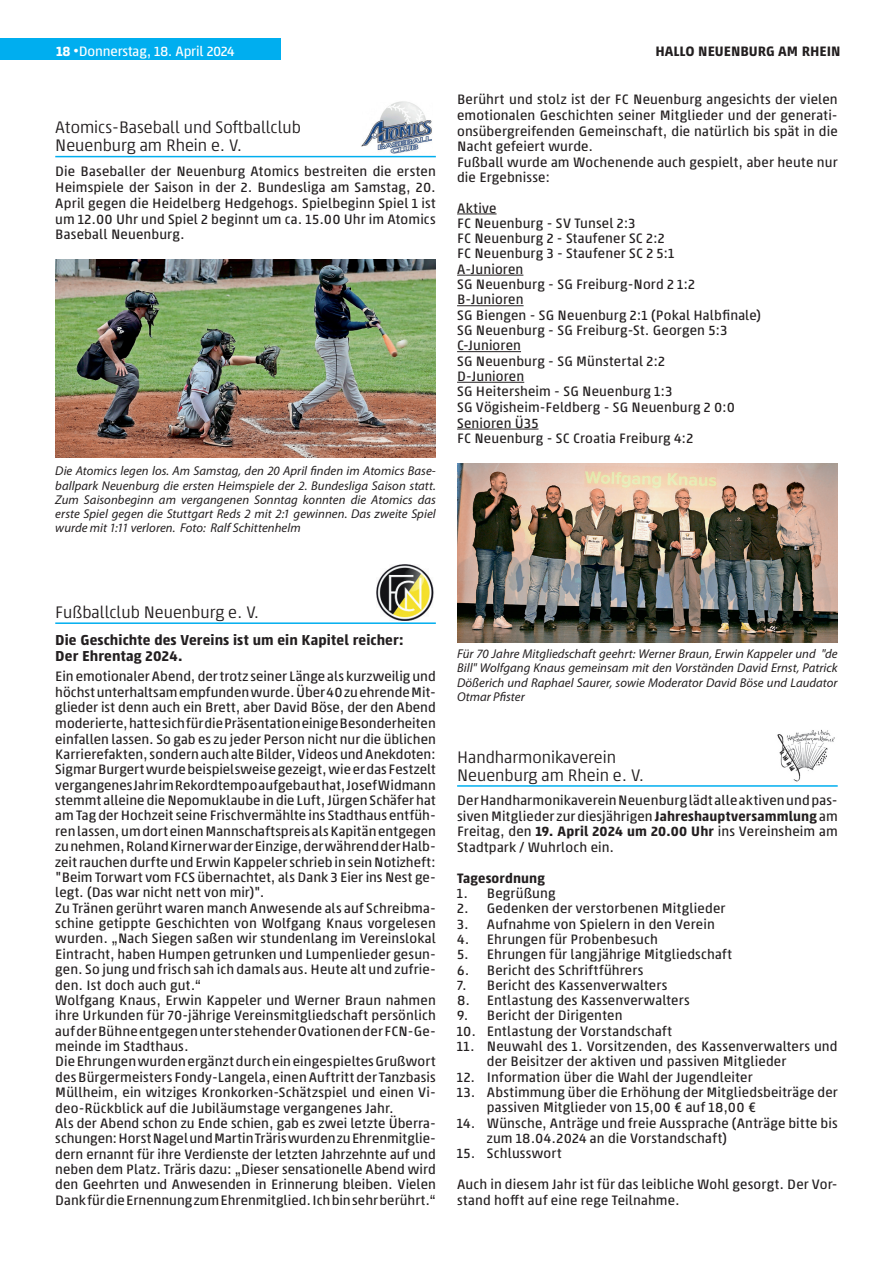
<style>
.page{position:relative;width:893px;height:1263px;background:#fff}
.page>*{position:absolute;margin:0;border:0;box-sizing:border-box;transform-origin:0 0}
.t1{font:16.5px/18px "Paradroid";color:#231f20}
.t2{font:700 14.25px/15.8px "Paradroid";letter-spacing:.01em;color:#231f20}
.Grundtext{font:13.5px/15.5px "Paradroid";letter-spacing:.01em;color:#231f20;text-align:justify}
.Grundtext-2{font:700 13.5px "Paradroid";color:#231f20}
.t3{font:13.5px "Paradroid";letter-spacing:-.01em;color:#fff}
.Bildunterschrift{font:italic 12.75px/14.2px "Myriad Pro";letter-spacing:.005em;color:#231f20;text-align:justify}
.s1{font-weight:700}
.s2{font-family:"Arial";font-size:15px}
</style>
<div class="page">
<div style="left:0;top:38px;width:281px;height:22px;background:#00aeef"></div>
<hr style="left:55px;top:156px;width:381px;height:1px;background:#00aeef">
<img style="left:361px;top:101px;width:71px;height:53px">
<img style="left:55px;top:259px;width:381px;height:199px">
<hr style="left:55px;top:622px;width:381px;height:2px;background:#00aeef">
<img style="left:377px;top:564px;width:57px;height:57px">
<hr style="left:457px;top:214px;width:40px;height:1px;background:#231f20">
<hr style="left:457px;top:275px;width:66px;height:1px;background:#231f20">
<hr style="left:457px;top:305px;width:67px;height:1px;background:#231f20">
<hr style="left:457px;top:351px;width:64px;height:1px;background:#231f20">
<hr style="left:457px;top:382px;width:67px;height:1px;background:#231f20">
<hr style="left:457px;top:429px;width:81px;height:1px;background:#231f20">
<img style="left:457px;top:463px;width:381px;height:179px">
<hr style="left:457px;top:785px;width:381px;height:2px;background:#00aeef">
<img style="left:777px;top:729px;width:58px;height:53px">
<p class="t3" style="left:56px;top:39px;width:180px"><span class="s1">18</span> <span class="s2">•</span>Donnerstag, 18. April 2024</p>
<p class="Grundtext-2" style="left:655px;top:40px;width:187px">HALLO NEUENBURG AM RHEIN</p>
<p class="t1" style="left:55px;top:117px;width:247px">Atomics-Baseball und Softballclub<br>Neuenburg am Rhein e. V.</p>
<p class="Grundtext" style="left:55px;top:162px;width:382px">Die Baseballer der Neuenburg Atomics bestreiten die ersten Heimspiele der Saison in der 2. Bundesliga am Samstag, 20.<br>April gegen die Heidelberg Hedgehogs. Spielbeginn Spiel 1 ist um 12.00 Uhr und Spiel 2 beginnt um ca. 15.00 Uhr im Atomics Baseball Neuenburg.</p>
<p class="Bildunterschrift" style="left:55px;top:464px;width:382px">Die Atomics legen los. Am Samstag, den 20 April finden im Atomics Base&shy;ballpark Neuenburg die ersten Heimspiele der 2. Bundesliga Saison statt.<br>Zum Saisonbeginn am vergangenen Sonntag konnten die Atomics das erste Spiel gegen die Stuttgart Reds 2 mit 2:1 gewinnen. Das zweite Spiel wurde mit 1:11 verloren. Foto: Ralf Schittenhelm</p>
<p class="Grundtext" style="left:457px;top:90px;width:382px">Berührt und stolz ist der FC Neuenburg angesichts der vielen emotionalen Geschichten seiner Mitglieder und der generati&shy;onsübergreifenden Gemeinschaft, die natürlich bis spät in die Nacht gefeiert wurde.</p>
<p class="Grundtext" style="left:457px;top:153px;width:382px">Fußball wurde am Wochenende auch gespielt, aber heute nur die Ergebnisse:</p>
<p class="Grundtext" style="left:457px;top:199px;width:41px">Aktive</p>
<p class="Grundtext" style="left:457px;top:214px;width:180px">FC Neuenburg - SV Tunsel 2:3</p>
<p class="Grundtext" style="left:457px;top:229px;width:209px">FC Neuenburg 2 - Staufener SC 2:2</p>
<p class="Grundtext" style="left:457px;top:245px;width:219px">FC Neuenburg 3 - Staufener SC 2 5:1</p>
<p class="Grundtext" style="left:457px;top:260px;width:68px">A-Junioren</p>
<p class="Grundtext" style="left:457px;top:275px;width:240px">SG Neuenburg - SG Freiburg-Nord 2 1:2</p>
<p class="Grundtext" style="left:457px;top:290px;width:68px">B-Junioren</p>
<p class="Grundtext" style="left:457px;top:306px;width:306px">SG Biengen - SG Neuenburg 2:1 (Pokal Halbfinale)</p>
<p class="Grundtext" style="left:457px;top:321px;width:272px">SG Neuenburg - SG Freiburg-St. Georgen 5:3</p>
<p class="Grundtext" style="left:457px;top:336px;width:65px">C-Junioren</p>
<p class="Grundtext" style="left:457px;top:352px;width:209px">SG Neuenburg - SG Münstertal 2:2</p>
<p class="Grundtext" style="left:457px;top:367px;width:69px">D-Junioren</p>
<p class="Grundtext" style="left:457px;top:382px;width:217px">SG Heitersheim - SG Neuenburg 1:3</p>
<p class="Grundtext" style="left:457px;top:398px;width:279px">SG Vögisheim-Feldberg - SG Neuenburg 2 0:0</p>
<p class="Grundtext" style="left:457px;top:414px;width:83px">Senioren Ü35</p>
<p class="Grundtext" style="left:457px;top:430px;width:238px">FC Neuenburg - SC Croatia Freiburg 4:2</p>
<p class="t1" style="left:55px;top:601px;width:206px">Fußballclub Neuenburg e. V.</p>
<p class="t2" style="left:55px;top:631px;width:350px">Die Geschichte des Vereins ist um ein Kapitel reicher:<br>Der Ehrentag 2024.</p>
<p class="Grundtext" style="left:55px;top:667px;width:382px">Ein emotionaler Abend, der trotz seiner Länge als kurzweilig und höchst unterhaltsam empfunden wurde. Über 40 zu ehrende Mit&shy;glieder ist denn auch ein Brett, aber David Böse, der den Abend moderierte, hatte sich für die Präsentation einige Besonderheiten einfallen lassen. So gab es zu jeder Person nicht nur die üblichen Karrierefakten, sondern auch alte Bilder, Videos und Anekdoten:<br>Sigmar Burgert wurde beispielsweise gezeigt, wie er das Festzelt vergangenes Jahr im Rekordtempo aufgebaut hat, Josef Widmann stemmt alleine die Nepomuklaube in die Luft, Jürgen Schäfer hat am Tag der Hochzeit seine Frischvermählte ins Stadthaus entfüh&shy;ren lassen, um dort einen Mannschaftspreis als Kapitän entgegen zu nehmen, Roland Kirner war der Einzige, der während der Halb&shy;zeit rauchen durfte und Erwin Kappeler schrieb in sein Notizheft: "Beim Torwart vom FCS übernachtet, als Dank 3 Eier ins Nest ge&shy;legt. (Das war nicht nett von mir)".</p>
<p class="Grundtext" style="left:55px;top:899px;width:382px">Zu Tränen gerührt waren manch Anwesende als auf Schreibma&shy;schine getippte Geschichten von Wolfgang Knaus vorgelesen wurden. „Nach Siegen saßen wir stundenlang im Vereinslokal Eintracht, haben Humpen getrunken und Lumpenlieder gesun&shy;gen. So jung und frisch sah ich damals aus. Heute alt und zufrie&shy;den. Ist doch auch gut.“</p>
<p class="Grundtext" style="left:55px;top:991px;width:382px">Wolfgang Knaus, Erwin Kappeler und Werner Braun nahmen ihre Urkunden für 70-jährige Vereinsmitgliedschaft persönlich auf der Bühne entgegen unter stehender Ovationen der FCN-Ge&shy;meinde im Stadthaus.</p>
<p class="Grundtext" style="left:55px;top:1052px;width:382px">Die Ehrungen wurden ergänzt durch ein eingespieltes Grußwort des Bürgermeisters Fondy-Langela, einen Auftritt der Tanzbasis Müllheim, ein witziges Kronkorken-Schätzspiel und einen Vi&shy;deo-Rückblick auf die Jubiläumstage vergangenes Jahr.</p>
<p class="Grundtext" style="left:55px;top:1114px;width:382px">Als der Abend schon zu Ende schien, gab es zwei letzte Überra&shy;schungen: Horst Nagel und Martin Träris wurden zu Ehrenmitglie&shy;dern ernannt für ihre Verdienste der letzten Jahrzehnte auf und neben dem Platz. Träris dazu: „Dieser sensationelle Abend wird den Geehrten und Anwesenden in Erinnerung bleiben. Vielen Dank für die Ernennung zum Ehrenmitglied. Ich bin sehr berührt.“</p>
<p class="Bildunterschrift" style="left:457px;top:647px;width:382px">Für 70 Jahre Mitgliedschaft geehrt: Werner Braun, Erwin Kappeler und "de Bill" Wolfgang Knaus gemeinsam mit den Vorständen David Ernst, Patrick Dößerich und Raphael Saurer, sowie Moderator David Böse und Laudator Otmar Pfister</p>
<p class="t1" style="left:457px;top:746px;width:188px">Handharmonikaverein<br>Neuenburg am Rhein e. V.</p>
<p class="Grundtext" style="left:457px;top:791px;width:382px">Der Handharmonikaverein Neuenburg lädt alle aktiven und pas&shy;siven Mitglieder zur diesjährigen <span class="s1">Jahreshauptversammlung</span> am Freitag, den <span class="s1">19. April 2024 um 20.00 Uhr</span> ins Vereinsheim am Stadtpark / Wuhrloch ein.</p>
<p class="Grundtext-2" style="left:457px;top:866px;width:89px">Tagesordnung</p>
<p class="Grundtext" style="left:457px;top:884px;width:100px">1. Begrüßung</p>
<p class="Grundtext" style="left:457px;top:899px;width:270px">2. Gedenken der verstorbenen Mitglieder</p>
<p class="Grundtext" style="left:457px;top:915px;width:259px">3. Aufnahme von Spielern in den Verein</p>
<p class="Grundtext" style="left:457px;top:930px;width:202px">4. Ehrungen für Probenbesuch</p>
<p class="Grundtext" style="left:457px;top:945px;width:277px">5. Ehrungen für langjährige Mitgliedschaft</p>
<p class="Grundtext" style="left:457px;top:961px;width:188px">6. Bericht des Schriftführers</p>
<p class="Grundtext" style="left:457px;top:976px;width:212px">7. Bericht des Kassenverwalters</p>
<p class="Grundtext" style="left:457px;top:991px;width:234px">8. Entlastung des Kassenverwalters</p>
<p class="Grundtext" style="left:457px;top:1006px;width:167px">9. Bericht der Dirigenten</p>
<p class="Grundtext" style="left:457px;top:1022px;width:217px">10. Entlastung der Vorstandschaft</p>
<p class="Grundtext" style="left:487px;top:1037px;width:352px;text-indent:-30px">11. Neuwahl des 1. Vorsitzenden, des Kassenverwalters und der Beisitzer der aktiven und passiven Mitglieder</p>
<p class="Grundtext" style="left:457px;top:1068px;width:297px">12. Information über die Wahl der Jugendleiter</p>
<p class="Grundtext" style="left:487px;top:1083px;width:352px;text-indent:-30px">13. Abstimmung über die Erhöhung der Mitgliedsbeiträge der passiven Mitglieder von 15,00 € auf 18,00 €</p>
<p class="Grundtext" style="left:487px;top:1114px;width:352px;text-indent:-30px">14. Wünsche, Anträge und freie Aussprache (Anträge bitte bis zum 18.04.2024 an die Vorstandschaft)</p>
<p class="Grundtext" style="left:457px;top:1144px;width:106px">15. Schlusswort</p>
<p class="Grundtext" style="left:457px;top:1175px;width:382px">Auch in diesem Jahr ist für das leibliche Wohl gesorgt. Der Vor&shy;stand hofft auf eine rege Teilnahme.</p>
</div>
